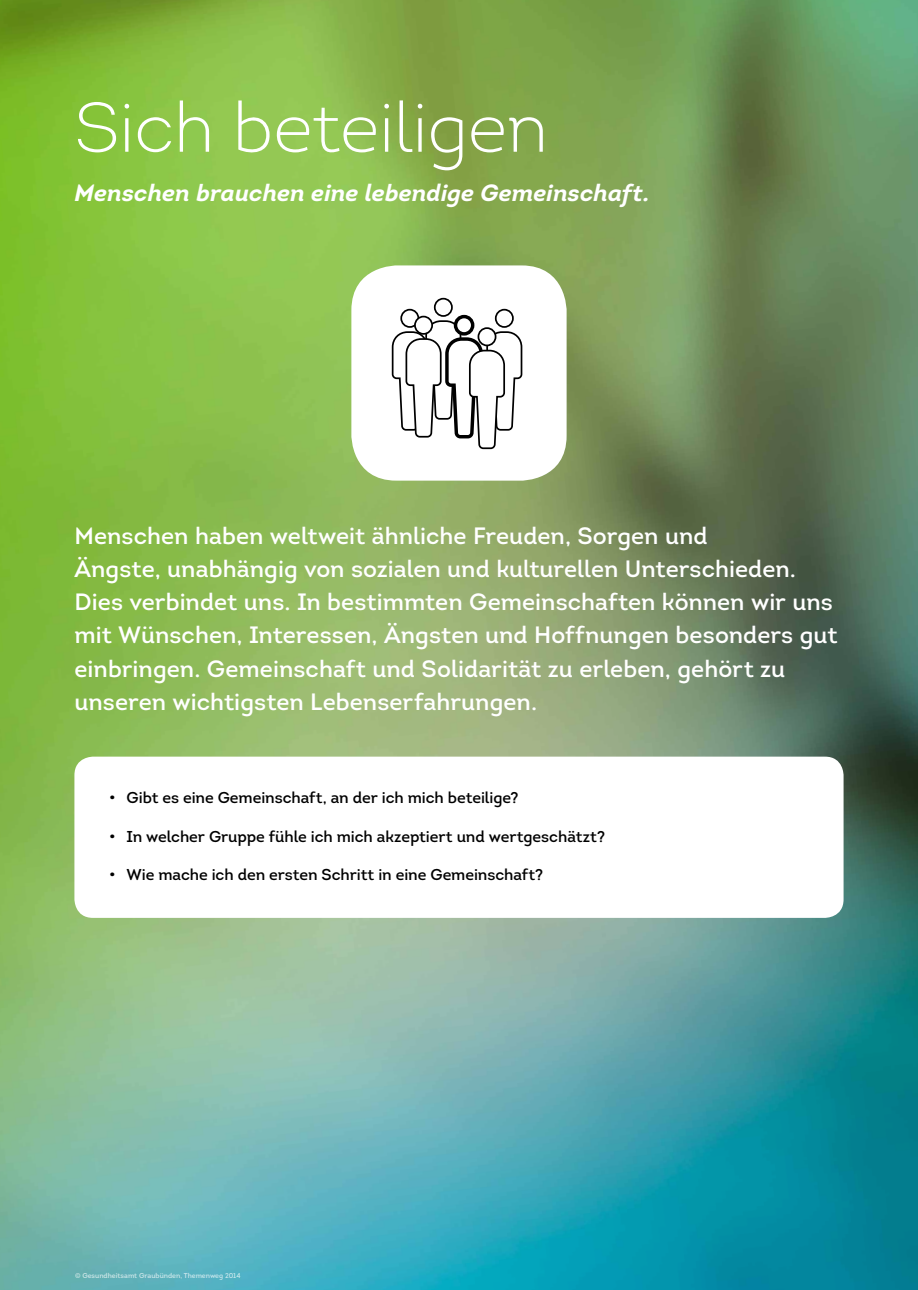
<style>
.page{position:relative;width:918px;height:1290px;background:#fff}
.page>*{position:absolute;margin:0;border:0;box-sizing:border-box;transform-origin:0 0}
.t1{font:300 70px "Intro";color:#fff}
.t2{font:23.62px/33.2px "Intro";letter-spacing:.005em;color:#fff}
.t3{font:italic 700 23.62px "Intro";letter-spacing:.005em;color:#fff}
.t4{font:15.75px "Intro";letter-spacing:-.005em;color:#000}
.t5{font:7px "Intro";color:#fff}
</style>
<div class="page">
<img style="left:0;top:0;width:918px;height:1290px">
<div style="left:351px;top:265px;width:215px;height:216px;background:#fff;border-radius:45px"></div>
<div style="left:495px;top:309px;width:19px;height:19px;border:2px solid #000;border-radius:50%"></div>
<div style="left:434px;top:298px;width:19px;height:19px;border:2px solid #000;border-radius:50%"></div>
<div style="left:400px;top:309px;width:19px;height:19px;border:2px solid #000;border-radius:50%"></div>
<div style="left:454px;top:315px;width:20px;height:21px;border:3px solid #000;border-radius:50%"></div>
<div style="left:414px;top:316px;width:19px;height:19px;border:2px solid #000;border-radius:50%"></div>
<svg style="left:391px;top:319px;width:132px;height:131px"></svg>
<div style="left:74px;top:756px;width:769px;height:162px;background:#fff;border-radius:19px"></div>
<h1 class="t1" style="left:74px;top:84px;width:475px">Sich beteiligen</h1>
<p class="t3" style="left:74px;top:177px;width:577px">Menschen brauchen eine lebendige Gemeinschaft.</p>
<p class="t2" style="left:74px;top:519px;width:764px">Menschen haben weltweit ähnliche Freuden, Sorgen und<br>Ängste, unabhängig von sozialen und kulturellen Unterschieden.<br>Dies verbindet uns. In bestimmten Gemeinschaften können wir uns mit Wünschen, Interessen, Ängsten und Hoffnungen besonders gut einbringen. Gemeinschaft und Solidarität zu erleben, gehört zu unseren wichtigsten Lebenserfahrungen.</p>
<p class="t4" style="left:109px;top:788px;width:410px">• Gibt es eine Gemeinschaft, an der ich mich beteilige?</p>
<p class="t4" style="left:109px;top:826px;width:497px">• In welcher Gruppe fühle ich mich akzeptiert und wertgeschätzt?</p>
<p class="t4" style="left:109px;top:865px;width:435px">• Wie mache ich den ersten Schritt in eine Gemeinschaft?</p>
<p class="t5" style="left:75px;top:1271px;width:167px">© Gesundheitsamt Graubünden, Themenweg 2014</p>
</div>
